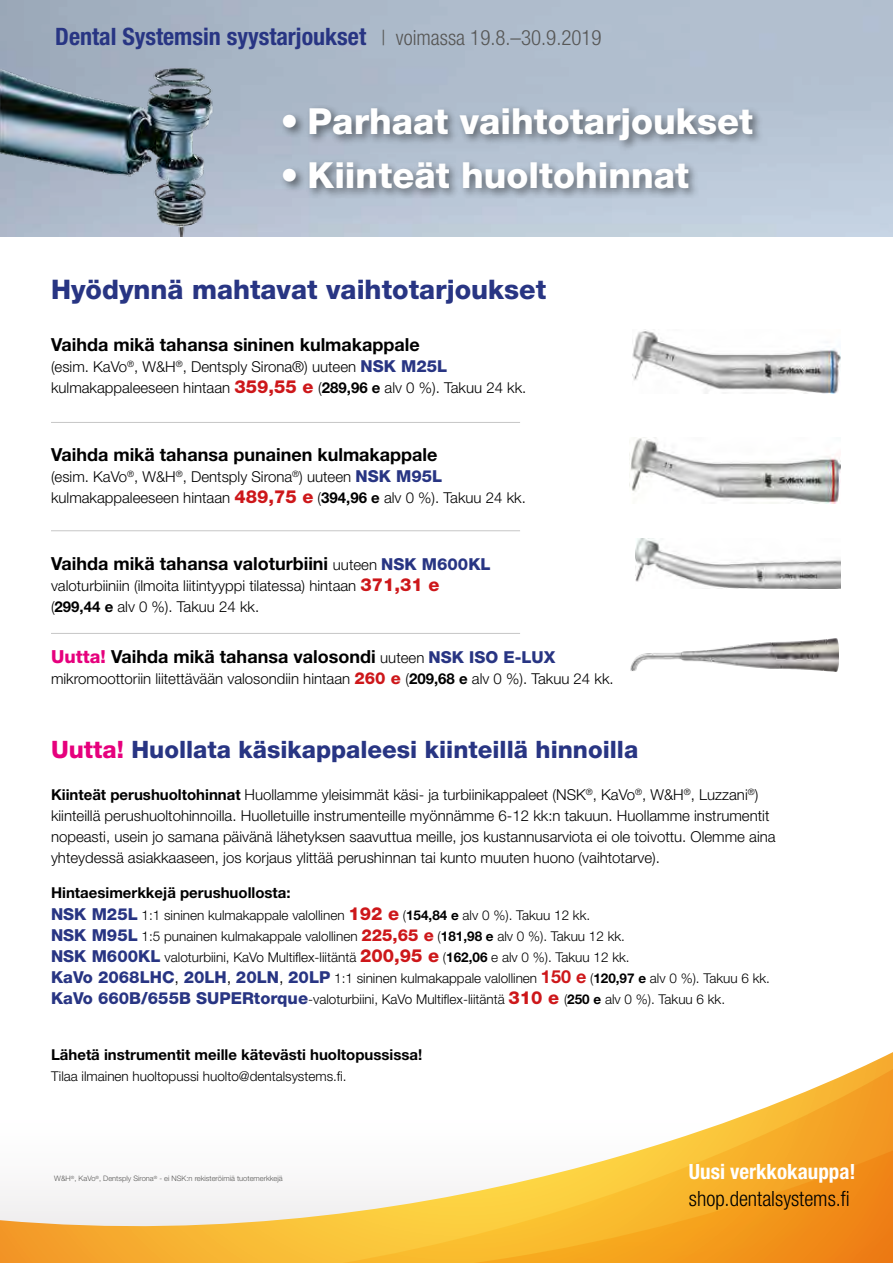
<style>
.page{position:relative;width:893px;height:1263px;background:#fff}
.page>*{position:absolute;margin:0;border:0;box-sizing:border-box;transform-origin:0 0}
.t1{font:800 36px "Helvetica Neue LT Std";color:#fff}
.t2{font:800 27px "Helvetica Neue LT Std";color:#283583}
.t3{font:700 condensed 24px "Helvetica Neue LT Std";color:#283583}
.t4{font:800 24px "Helvetica Neue LT Std";color:#283583}
.t5{font:300 condensed 21px "Helvetica Neue LT Std";color:#000}
.t6{font:700 condensed 21px "Helvetica Neue LT Std";color:#fff}
.t7{font:700 18px "Helvetica Neue LT Std";color:#000}
.t8{font:300 15px/21px "Helvetica Neue LT Std";color:#000}
.t9{font:700 15px "Helvetica Neue LT Std";color:#000}
.t10{font:300 13.5px/21px "Helvetica Neue LT Std";color:#000}
.t11{font:300 7.5px "Helvetica Neue LT Std";color:#575756}
.s1{font-weight:300;font-size:21px;color:#575756}
.s2{font-weight:800;font-size:16.5px;color:#283583}
.s3{font-weight:800;font-size:18px;color:#cd171a}
.s4{font-weight:700}
.s5{font-weight:300;font-size:15px}
.s6{font-weight:800;color:#e6007d}
.s7{font-weight:800;font-size:16.5px;color:#cd171a}
.s8{color:#e6007d}
.s9{font-size:16.5px}
.s10{font-weight:700;font-size:18px;color:#cd171a}
</style>
<div class="page">
<svg style="left:0;top:1067px;width:893px;height:196px"></svg>
<svg style="left:155px;top:1142px;width:738px;height:121px"></svg>
<div style="left:280px;top:104px;width:485px;height:97px;background:#000;opacity:.5"></div>
<img style="left:632px;top:331px;width:208px;height:63px">
<img style="left:629px;top:437px;width:211px;height:67px">
<img style="left:636px;top:539px;width:205px;height:50px">
<img style="left:631px;top:638px;width:208px;height:33px">
<hr style="left:51px;top:422px;width:469px;height:1px;background:#c6c6c6">
<hr style="left:51px;top:530px;width:469px;height:1px;background:#c6c6c6">
<hr style="left:51px;top:633px;width:469px;height:1px;background:#c6c6c6">
<img style="left:0;top:65px;width:233px;height:171px">
<h3 class="t3" style="left:55px;top:22px;width:548px">Dental Systemsin syystarjoukset <span class="s1">| voimassa 19.8.–30.9.2019</span></h3>
<h1 class="t1" style="left:281px;top:100px;width:474px">• Parhaat vaihtotarjoukset</h1>
<h1 class="t1" style="left:281px;top:154px;width:410px">• Kiinteät huoltohinnat</h1>
<h2 class="t2" style="left:51px;top:273px;width:497px">Hyödynnä mahtavat vaihtotarjoukset</h2>
<p class="t7" style="left:51px;top:334px;width:370px">Vaihda mikä tahansa sininen kulmakappale</p>
<p class="t8" style="left:51px;top:356px;width:477px">(esim. KaVo<sup>®</sup>, W&amp;H<sup>®</sup>, Dentsply Sirona®) uuteen <span class="s2">NSK M25L </span>kulmakappaleeseen hintaan <span class="s3">359,55 e</span> (<span class="s4">289,96 e</span> alv 0 %). Takuu 24 kk.</p>
<p class="t7" style="left:51px;top:443px;width:388px">Vaihda mikä tahansa punainen kulmakappale</p>
<p class="t8" style="left:51px;top:466px;width:476px">(esim. KaVo<sup>®</sup>, W&amp;H<sup>®</sup>, Dentsply Sirona<sup>®</sup>) uuteen <span class="s2">NSK M95L </span>kulmakappaleeseen hintaan <span class="s3">489,75 e</span> (<span class="s4">394,96 e</span> alv 0 %). Takuu 24 kk.</p>
<p class="t7" style="left:51px;top:553px;width:441px">Vaihda mikä tahansa valoturbiini <span class="s5">uuteen</span> <span class="s2">NSK M600KL</span></p>
<p class="t8" style="left:51px;top:575px;width:390px">valoturbiiniin (ilmoita liitintyyppi tilatessa) hintaan <span class="s3">371,31 e </span>(<span class="s4">299,44 e</span> alv 0 %). Takuu 24 kk.</p>
<p class="t7" style="left:51px;top:646px;width:506px"><span class="s6">Uutta!</span> Vaihda mikä tahansa valosondi <span class="s5">uuteen</span> <span class="s2">NSK ISO E-LUX</span></p>
<p class="t8" style="left:51px;top:668px;width:564px">mikromoottoriin liitettävään valosondiin hintaan <span class="s7">260 e</span> (<span class="s4">209,68 e</span> alv 0 %). Takuu 24 kk.</p>
<h3 class="t4" style="left:51px;top:735px;width:589px"><span class="s8">Uutta!</span> Huollata käsikappaleesi kiinteillä hinnoilla</h3>
<p class="t8" style="left:51px;top:784px;width:726px"><span class="s4">Kiinteät perushuoltohinnat</span> Huollamme yleisimmät käsi- ja turbiinikappaleet (NSK<sup>®</sup>, KaVo<sup>®</sup>, W&amp;H<sup>®</sup>, Luzzani<sup>®</sup>) kiinteillä perushuoltohinnoilla. Huolletuille instrumenteille myönnämme 6-12 kk:n takuun. Huollamme instrumentit nopeasti, usein jo samana päivänä lähetyksen saavuttua meille, jos kustannusarviota ei ole toivottu. Olemme aina yhteydessä asiakkaaseen, jos korjaus ylittää perushinnan tai kunto muuten huono (vaihtotarve).</p>
<p class="t9" style="left:51px;top:883px;width:241px">Hintaesimerkkejä perushuollosta:</p>
<p class="t10" style="left:51px;top:904px;width:720px"><span class="s2">NSK M25L</span> 1:1 sininen kulmakappale valollinen <span class="s3">192 e</span> (<span class="s4">154,84 e</span> alv 0 %). Takuu 12 kk.<br><span class="s2">NSK M95L</span> 1:5 punainen kulmakappale valollinen <span class="s7">225,65 e</span> (<span class="s4">181,98 e</span> alv 0 %). Takuu 12 kk.<br><span class="s2">NSK M600KL</span> valoturbiini, KaVo Multiflex-liitäntä <span class="s3">200,95 e</span> (<span class="s4">162,06</span> e alv 0 %). Takuu 12 kk.<br><span class="s2">KaVo 2068LHC</span><span class="s9">,</span> <span class="s2">20LH</span><span class="s9">,</span> <span class="s2">20LN</span><span class="s9">,</span> <span class="s2">20LP</span> 1:1 sininen kulmakappale valollinen <span class="s10">150 e</span> (<span class="s4">120,97 e</span> alv 0 %). Takuu 6 kk.<br><span class="s2">KaVo 660B/655B SUPERtorque</span>-valoturbiini, KaVo Multiflex-liitäntä <span class="s3">310 e</span> (<span class="s4">250 e</span> alv 0 %). Takuu 6 kk.</p>
<p class="t9" style="left:51px;top:1045px;width:373px">Lähetä instrumentit meille kätevästi huoltopussissa!</p>
<p class="t10" style="left:51px;top:1065px;width:297px">Tilaa ilmainen huoltopussi huolto@dentalsystems.fi.</p>
<p class="t11" style="left:54px;top:1174px;width:230px">W&amp;H<sup>®</sup>, KaVo<sup>®</sup>, Dentsply Sirona<sup>®</sup> - ei NSK:n rekisteröimiä tuotemerkkejä</p>
<h3 class="t6" style="left:689px;top:1159px;width:168px">Uusi verkkokauppa!</h3>
<h3 class="t5" style="left:689px;top:1186px;width:162px">shop.dentalsystems.fi</h3>
</div>
